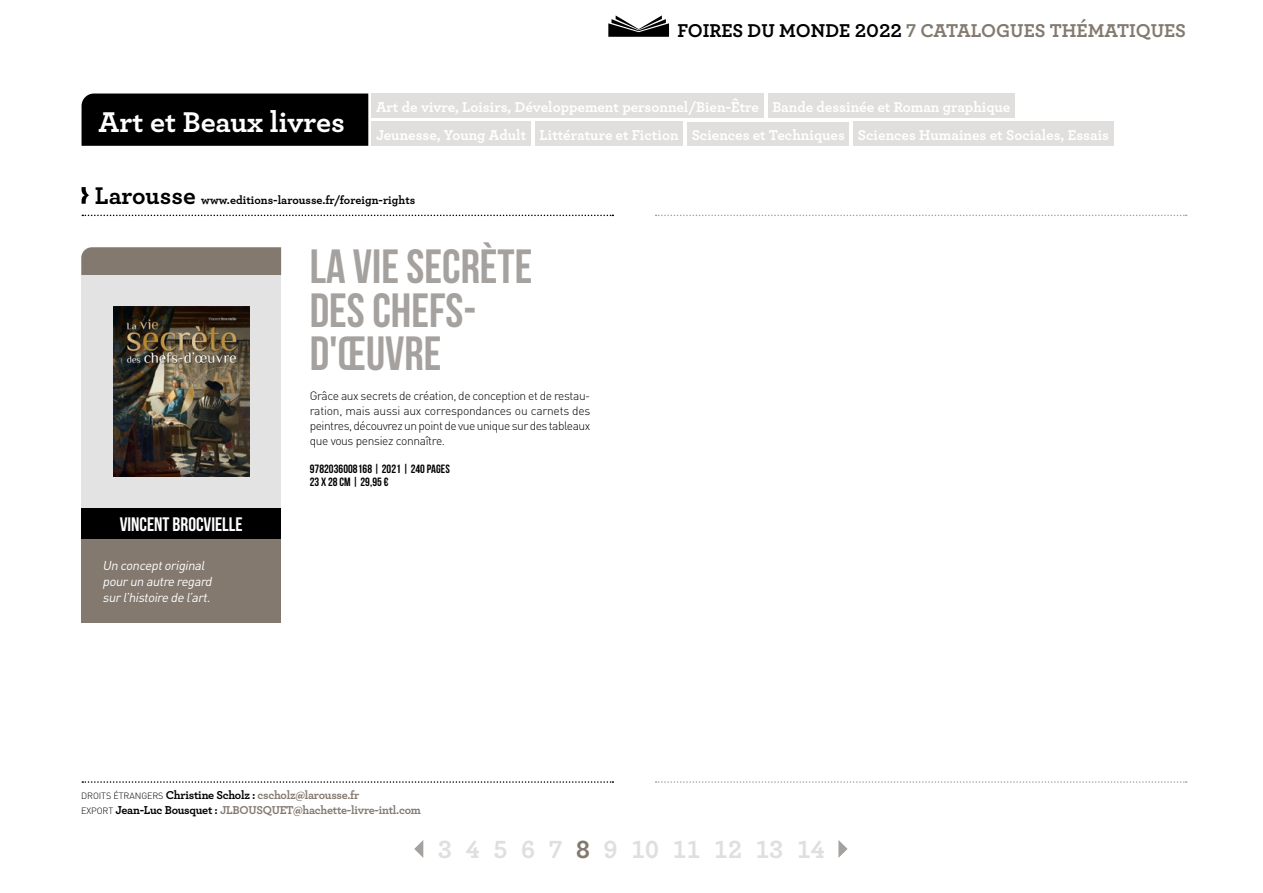
<style>
.page{position:relative;width:1263px;height:893px;background:#fff}
.page>*{position:absolute;margin:0;border:0;box-sizing:border-box;transform-origin:0 0}
.TITRE_LANGUE_3_ligne{font:48px/43.5px "Bebas Neue";color:#a5a19e}
.t1{font:700 30px "Archer";color:#fff}
.PAGINATION{font:700 26.1px "Archer";color:#e1dfdd}
.t2{font:700 19.5px "Archer";color:#83796f}
.PRENOM_NOM_AUTEUR_S{font:19.5px "Bebas Neue";color:#fff}
.Thématiques_lien_ver{font:700 15px "Archer";color:#fff}
.Phrase_d_accroche{font:italic 12.75px/15.8px "DIN Pro";color:#fff}
.Texte{font:300 12px/15px "DIN Pro";letter-spacing:-.04em;color:#000;text-align:justify}
.nom_contact_mail{font:700 12px/15px "Archer";letter-spacing:-.02em;color:#83796f}
.Nom_collection{font:700 12px "Archer";color:#000}
.LIGNE_MARQUE_EAN_ANN{font:12px/12.8px "Bebas Neue";letter-spacing:.005em;color:#000}
.s1{color:#000}
.s2{font-size:25.35px}
.s3{font-family:"DIN Pro";font-weight:300;font-size:9px;color:#000}
.s4{color:#83796f}
</style>
<div class="page">
<svg style="left:82px;top:215px;width:531px;height:1px"></svg>
<svg style="left:656px;top:215px;width:531px;height:1px"></svg>
<svg style="left:608px;top:15px;width:61px;height:22px"></svg>
<svg style="left:82px;top:781px;width:531px;height:2px"></svg>
<svg style="left:656px;top:781px;width:531px;height:2px"></svg>
<svg style="left:82px;top:187px;width:7px;height:17px"></svg>
<svg style="left:414px;top:840px;width:9px;height:18px"></svg>
<svg style="left:838px;top:840px;width:9px;height:18px"></svg>
<div style="left:81px;top:247px;width:200px;height:28px;background:#83796f"></div>
<div style="left:81px;top:275px;width:200px;height:233px;background:#e3e3e3"></div>
<img style="left:113px;top:307px;width:136px;height:169px">
<div style="left:81px;top:508px;width:200px;height:32px;background:#000"></div>
<div style="left:81px;top:539px;width:200px;height:84px;background:#83796f"></div>
<div style="left:82px;top:94px;width:286px;height:52px;background:#000"></div>
<div style="left:372px;top:94px;width:392px;height:24px;background:#e1dfdd"></div>
<div style="left:768px;top:94px;width:247px;height:24px;background:#e1dfdd"></div>
<div style="left:372px;top:122px;width:159px;height:24px;background:#e1dfdd"></div>
<div style="left:535px;top:122px;width:148px;height:24px;background:#e1dfdd"></div>
<div style="left:687px;top:122px;width:162px;height:24px;background:#e1dfdd"></div>
<div style="left:853px;top:122px;width:260px;height:24px;background:#e1dfdd"></div>
<p class="t1" style="left:98px;top:98px;width:248px">Art et Beaux livres</p>
<p class="t2" style="left:678px;top:15px;width:510px"><span class="s1">FOIRES DU MONDE 2022</span> 7 CATALOGUES THÉMATIQUES</p>
<p class="Thématiques_lien_ver" style="left:376px;top:95px;width:385px">Art de vivre, Loisirs, Développement personnel/Bien-Être</p>
<p class="Thématiques_lien_ver" style="left:772px;top:95px;width:239px">Bande dessinée et Roman graphique</p>
<p class="Thématiques_lien_ver" style="left:376px;top:123px;width:152px">Jeunesse, Young Adult</p>
<p class="Thématiques_lien_ver" style="left:540px;top:123px;width:141px">Littérature et Fiction</p>
<p class="Thématiques_lien_ver" style="left:692px;top:123px;width:155px">Sciences et Techniques</p>
<p class="Thématiques_lien_ver" style="left:858px;top:123px;width:253px">Sciences Humaines et Sociales, Essais</p>
<p class="Nom_collection" style="left:95px;top:190px;width:322px"><span class="s2">Larousse</span> www.editions-larousse.fr/foreign-rights</p>
<p class="PRENOM_NOM_AUTEUR_S" style="left:120px;top:514px;width:124px">VINCENT BROCVIELLE</p>
<p class="Phrase_d_accroche" style="left:103px;top:557px;width:114px">Un conceptoriginal pourun autre regard surl’histoire de l’art.</p>
<p class="TITRE_LANGUE_3_ligne" style="left:310px;top:244px;width:224px">LA VIE SECRÈTE<br>DES CHEFS-<br>D'ŒUVRE</p>
<p class="Texte" style="left:310px;top:388px;width:282px">Grâce aux secrets de création, de conception et de restau&shy;ration, mais aussi aux correspondances ou carnets des peintres, découvrez un point de vue unique sur des tableaux que vous pensiez connaître.</p>
<p class="LIGNE_MARQUE_EAN_ANN" style="left:310px;top:462px;width:142px">9782036008168 | 2021 | 240 PAGES<br>23 X 28 CM | 29,95 €</p>
<p class="nom_contact_mail" style="left:81px;top:787px;width:341px"><span class="s3">DROITS ÉTRANGERS</span> <span class="s1">Christine Scholz :</span> cscholz@larousse.fr<br><span class="s3">EXPORT</span> <span class="s1">Jean-Luc Bousquet :</span> JLBOUSQUET@hachette-livre-intl.com</p>
<p class="PAGINATION" style="left:438px;top:829px;width:388px">3 4 5 6 7 <span class="s4">8</span> 9 10 11 12 13 14</p>
</div>
